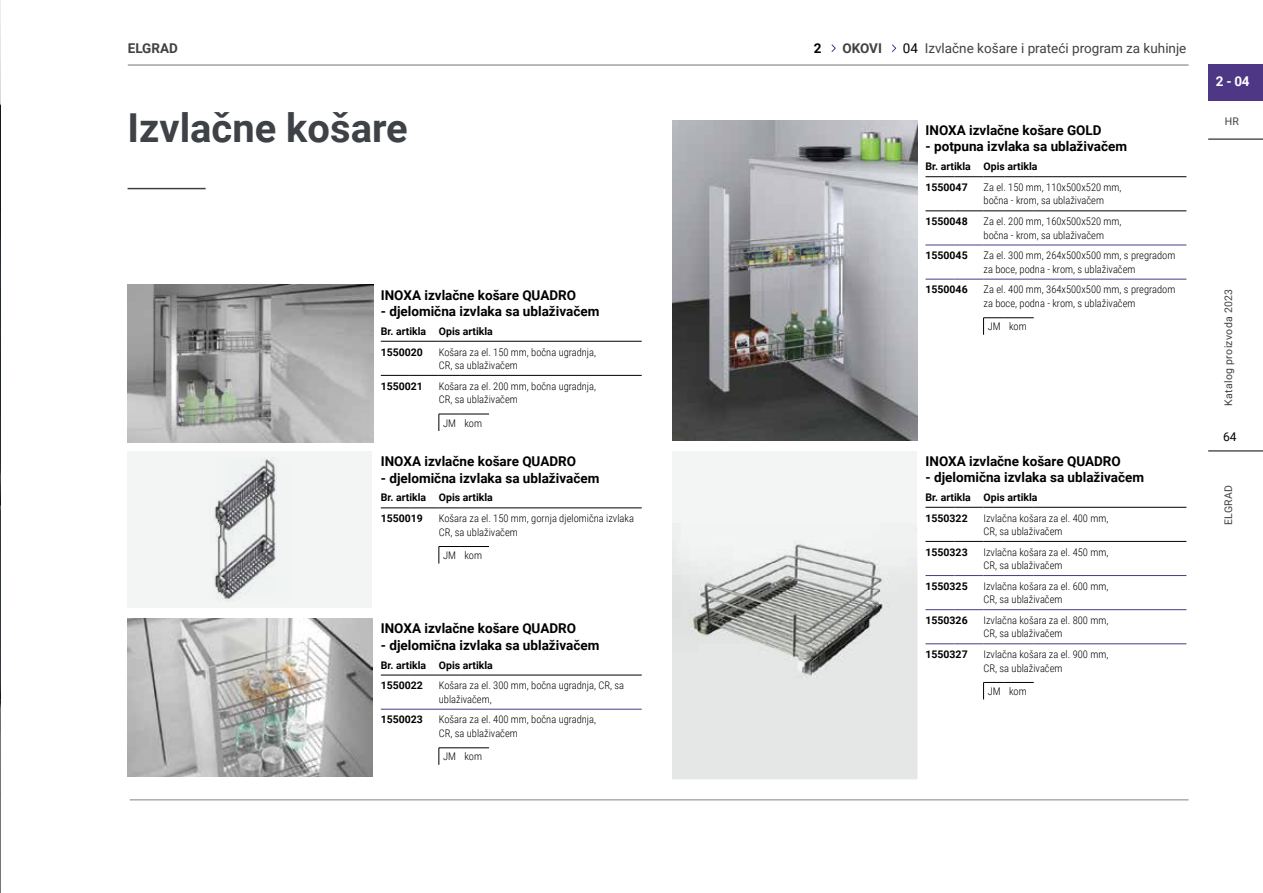
<style>
.page{position:relative;width:1263px;height:893px;background:#fff}
.page>*{position:absolute;margin:0;border:0;box-sizing:border-box;transform-origin:0 0}
.t1{font:700 39.9px "Roboto";color:#3e4246}
.t2{font:700 13.5px "Roboto";color:#000}
.t3{font:13.5px "Roboto";color:#414042}
.t4{font:700 13.5px "Roboto";color:#414042}
.t5{font:700 13.5px "Roboto";color:#fff}
.t6{font:12px "Roboto";color:#000}
.t7{font:300 10.5px/13.5px "Roboto Condensed";color:#000}
.t8{font:700 10.5px/20.7px "Roboto";color:#000}
.t9{font:10.5px "Roboto";letter-spacing:.03em;color:#414042}
.s1{color:#000}
</style>
<div class="page">
<svg style="left:831px;top:44px;width:5px;height:8px"></svg>
<svg style="left:892px;top:44px;width:5px;height:8px"></svg>
<hr style="left:1208px;top:139px;width:55px;height:1px;background:#000">
<hr style="left:1208px;top:451px;width:55px;height:1px;background:#000">
<div style="left:1208px;top:64px;width:55px;height:36px;background:#4e3784"></div>
<hr style="left:130px;top:800px;width:1058px;height:1px;background:#808285">
<hr style="left:128px;top:64px;width:1060px;height:2px;background:#808285">
<svg style="left:381px;top:341px;width:108px;height:1px"></svg>
<hr style="left:489px;top:341px;width:153px;height:1px;background:#000">
<svg style="left:439px;top:414px;width:50px;height:17px"></svg>
<svg style="left:381px;top:375px;width:108px;height:1px"></svg>
<hr style="left:489px;top:375px;width:153px;height:1px;background:#000">
<img style="left:128px;top:285px;width:245px;height:157px">
<svg style="left:925px;top:176px;width:109px;height:1px"></svg>
<hr style="left:1034px;top:176px;width:152px;height:1px;background:#000">
<svg style="left:983px;top:317px;width:51px;height:18px"></svg>
<svg style="left:925px;top:211px;width:109px;height:1px"></svg>
<hr style="left:1034px;top:211px;width:152px;height:1px;background:#000">
<svg style="left:925px;top:245px;width:109px;height:1px"></svg>
<hr style="left:1034px;top:245px;width:152px;height:1px;background:#4e3784">
<svg style="left:925px;top:279px;width:109px;height:1px"></svg>
<hr style="left:1034px;top:279px;width:152px;height:1px;background:#4e3784">
<img style="left:672px;top:120px;width:245px;height:321px">
<div style="left:672px;top:451px;width:244px;height:329px;background:#f3f4f4"></div>
<svg style="left:925px;top:507px;width:109px;height:1px"></svg>
<hr style="left:1034px;top:507px;width:152px;height:1px;background:#000">
<svg style="left:983px;top:682px;width:51px;height:17px"></svg>
<svg style="left:925px;top:541px;width:109px;height:1px"></svg>
<hr style="left:1034px;top:541px;width:152px;height:1px;background:#000">
<svg style="left:925px;top:575px;width:109px;height:1px"></svg>
<hr style="left:1034px;top:575px;width:152px;height:1px;background:#4e3784">
<svg style="left:925px;top:609px;width:109px;height:1px"></svg>
<hr style="left:1034px;top:609px;width:152px;height:1px;background:#4e3784">
<svg style="left:925px;top:644px;width:109px;height:1px"></svg>
<hr style="left:1034px;top:644px;width:152px;height:1px;background:#4e3784">
<img style="left:672px;top:523px;width:245px;height:255px">
<div style="left:128px;top:451px;width:244px;height:157px;background:#f3f4f4"></div>
<svg style="left:381px;top:508px;width:108px;height:1px"></svg>
<hr style="left:489px;top:508px;width:153px;height:1px;background:#000">
<svg style="left:439px;top:546px;width:50px;height:17px"></svg>
<img style="left:214px;top:459px;width:63px;height:143px">
<svg style="left:381px;top:675px;width:108px;height:1px"></svg>
<hr style="left:489px;top:675px;width:153px;height:1px;background:#000">
<svg style="left:439px;top:748px;width:50px;height:17px"></svg>
<svg style="left:381px;top:709px;width:108px;height:1px"></svg>
<hr style="left:489px;top:709px;width:153px;height:1px;background:#4e3784">
<img style="left:128px;top:618px;width:245px;height:158px">
<hr style="left:128px;top:188px;width:78px;height:1px;background:#3e4246">
<img style="left:0;top:0;width:1px;height:893px">
<p class="t4" style="left:128px;top:38px;width:52px">ELGRAD</p>
<p class="t2" style="left:814px;top:38px;width:9px">2</p>
<p class="t4" style="left:842px;top:38px;width:41px">OKOVI</p>
<p class="t3" style="left:903px;top:38px;width:285px"><span class="s1">04</span> Izvlačne košare i prateći program za kuhinje</p>
<h1 class="t1" style="left:128px;top:100px;width:282px">Izvlačne košare</h1>
<p class="t2" style="left:381px;top:285px;width:197px">INOXA izvlačne košare QUADRO</p>
<p class="t2" style="left:381px;top:302px;width:220px">- djelomična izvlaka sa ublaživačem</p>
<p class="t8" style="left:381px;top:320px;width:114px">Br. artikla Opis artikla<br>1550020</p>
<p class="t7" style="left:439px;top:345px;width:159px">Košara za el. 150 mm, bočna ugradnja,<br>CR, sa ublaživačem</p>
<p class="t8" style="left:381px;top:375px;width:44px">1550021</p>
<p class="t7" style="left:439px;top:379px;width:159px">Košara za el. 200 mm, bočna ugradnja,<br>CR, sa ublaživačem</p>
<p class="t7" style="left:443px;top:416px;width:40px">JM kom</p>
<p class="t2" style="left:381px;top:452px;width:197px">INOXA izvlačne košare QUADRO</p>
<p class="t2" style="left:381px;top:468px;width:220px">- djelomična izvlaka sa ublaživačem</p>
<p class="t8" style="left:381px;top:487px;width:114px">Br. artikla Opis artikla<br>1550019</p>
<p class="t7" style="left:439px;top:511px;width:197px">Košara za el. 150 mm, gornja djelomična izvlaka<br>CR, sa ublaživačem</p>
<p class="t7" style="left:443px;top:548px;width:40px">JM kom</p>
<p class="t2" style="left:381px;top:619px;width:197px">INOXA izvlačne košare QUADRO</p>
<p class="t2" style="left:381px;top:636px;width:220px">- djelomična izvlaka sa ublaživačem</p>
<p class="t8" style="left:381px;top:654px;width:114px">Br. artikla Opis artikla<br>1550022</p>
<p class="t7" style="left:439px;top:678px;width:187px">Košara za el. 300 mm, bočna ugradnja, CR, sa ublaživačem,</p>
<p class="t8" style="left:381px;top:709px;width:44px">1550023</p>
<p class="t7" style="left:439px;top:713px;width:159px">Košara za el. 400 mm, bočna ugradnja,<br>CR, sa ublaživačem</p>
<p class="t7" style="left:443px;top:749px;width:40px">JM kom</p>
<p class="t2" style="left:925px;top:121px;width:178px">INOXA izvlačne košare GOLD</p>
<p class="t2" style="left:925px;top:137px;width:203px">- potpuna izvlaka sa ublaživačem</p>
<p class="t8" style="left:925px;top:156px;width:114px">Br. artikla Opis artikla<br>1550047</p>
<p class="t7" style="left:983px;top:180px;width:140px">Za el. 150 mm, 110x500x520 mm, bočna - krom, sa ublaživačem</p>
<p class="t8" style="left:925px;top:211px;width:44px">1550048</p>
<p class="t7" style="left:983px;top:214px;width:140px">Za el. 200 mm, 160x500x520 mm, bočna - krom, sa ublaživačem</p>
<p class="t8" style="left:925px;top:245px;width:44px">1550045</p>
<p class="t7" style="left:983px;top:248px;width:193px">Za el. 300 mm, 264x500x500 mm, s pregradom za boce, podna - krom, s ublaživačem</p>
<p class="t8" style="left:925px;top:279px;width:44px">1550046</p>
<p class="t7" style="left:983px;top:283px;width:193px">Za el. 400 mm, 364x500x500 mm, s pregradom za boce, podna - krom, s ublaživačem</p>
<p class="t7" style="left:988px;top:319px;width:40px">JM kom</p>
<p class="t2" style="left:925px;top:451px;width:197px">INOXA izvlačne košare QUADRO</p>
<p class="t2" style="left:925px;top:468px;width:220px">- djelomična izvlaka sa ublaživačem</p>
<p class="t8" style="left:925px;top:486px;width:114px">Br. artikla Opis artikla<br>1550322</p>
<p class="t7" style="left:983px;top:511px;width:126px">Izvlačna košara za el. 400 mm,<br>CR, sa ublaživačem</p>
<p class="t8" style="left:925px;top:541px;width:44px">1550323</p>
<p class="t7" style="left:983px;top:545px;width:126px">Izvlačna košara za el. 450 mm,<br>CR, sa ublaživačem</p>
<p class="t8" style="left:925px;top:575px;width:44px">1550325</p>
<p class="t7" style="left:983px;top:579px;width:126px">Izvlačna košara za el. 600 mm,<br>CR, sa ublaživačem</p>
<p class="t8" style="left:925px;top:609px;width:44px">1550326</p>
<p class="t7" style="left:983px;top:613px;width:126px">Izvlačna košara za el. 800 mm,<br>CR, sa ublaživačem</p>
<p class="t8" style="left:925px;top:644px;width:44px">1550327</p>
<p class="t7" style="left:983px;top:647px;width:126px">Izvlačna košara za el. 900 mm,<br>CR, sa ublaživačem</p>
<p class="t7" style="left:988px;top:684px;width:40px">JM kom</p>
<p class="t5" style="left:1216px;top:71px;width:35px">2 - 04</p>
<p class="t9" style="left:1225px;top:114px;width:16px">HR</p>
<p class="t9" style="left:1221px;top:406px;width:118px;rotate:-90deg">Katalog proizvoda 2023</p>
<p class="t6" style="left:1223px;top:428px;width:15px">64</p>
<p class="t9" style="left:1221px;top:525px;width:42px;rotate:-90deg">ELGRAD</p>
</div>
